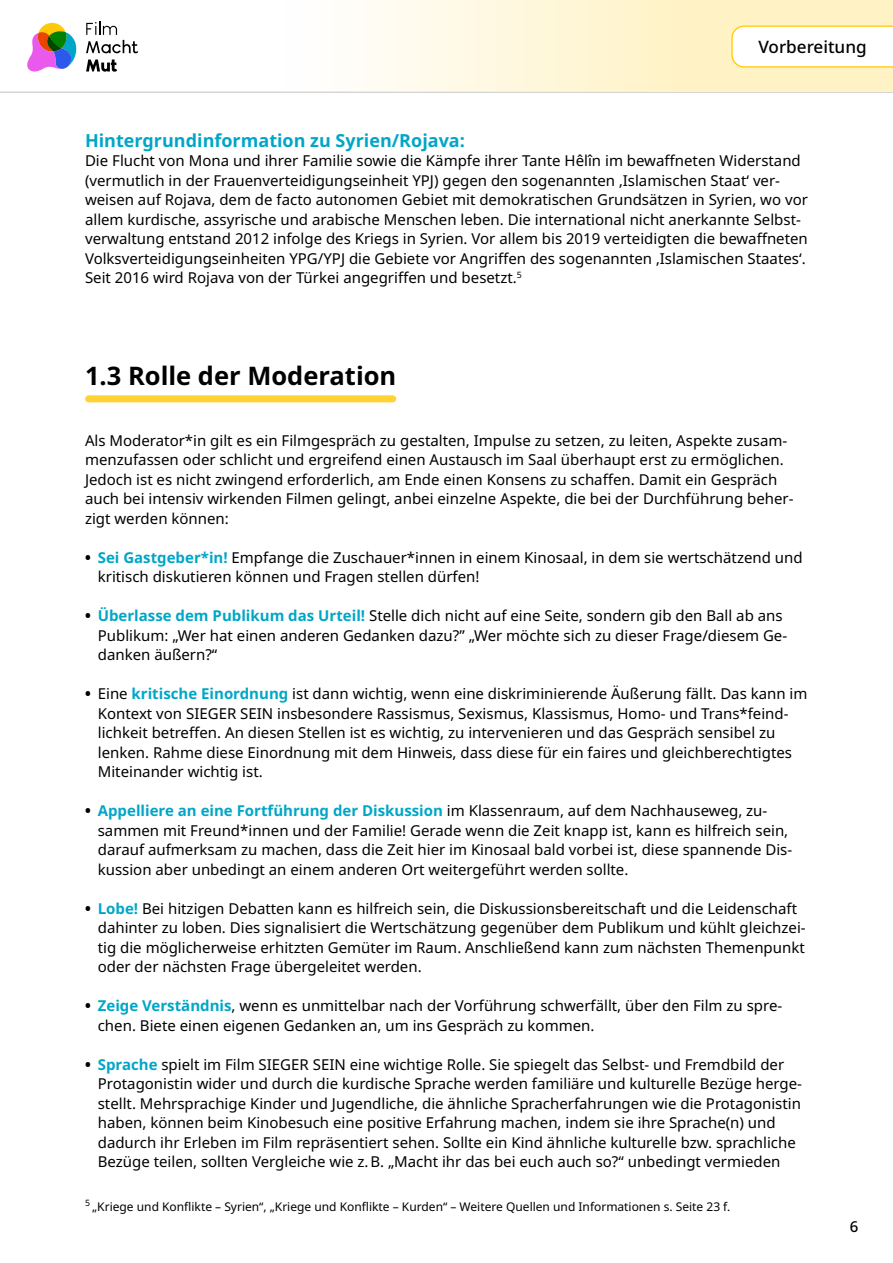
<style>
.page{position:relative;width:893px;height:1263px;background:#fff}
.page>*{position:absolute;margin:0;border:0;box-sizing:border-box;transform-origin:0 0}
.t1{font:700 25.5px "Noto Sans";color:#000}
.t2{font:700 18px "Noto Sans";color:#00a6c7}
.t3{font:500 17.1px "Noto Sans";color:#000}
.t4{font:15px/19.5px "Noto Sans";color:#000}
.t5{font:500 15px "Noto Sans";color:#000}
.t6{font:12px "Noto Sans";color:#000}
.s1{font-weight:800}
.s2{font-weight:700;color:#00a6c7}
</style>
<div class="page">
<svg style="left:86px;top:22px;width:52px;height:31px"></svg>
<svg style="left:86px;top:60px;width:31px;height:12px"></svg>
<div style="left:38px;top:23px;width:28px;height:29px;background:#ffc906;border-radius:50%"></div>
<svg style="left:27px;top:30px;width:50px;height:42px"></svg>
<hr style="left:0;top:92px;width:893px;height:1px;background:#c2c2c2">
<div style="left:285px;top:0;width:608px;height:91px;background:linear-gradient(to right,#fffdf9,#fff0b9)"></div>
<svg style="left:731px;top:25px;width:162px;height:43px"></svg>
<div style="left:89px;top:395px;width:304px;height:7px;background:#ffd332"></div>
<p class="t3" style="left:758px;top:34px;width:110px">Vorbereitung</p>
<p class="t2" style="left:85px;top:128px;width:381px">Hintergrundinformation zu Syrien/Rojava:</p>
<p class="t4" style="left:85px;top:151px;width:724px">Die Flucht von Mona und ihrer Familie sowie die Kämpfe ihrer Tante Hêlîn im bewaffneten Widerstand (vermutlich in der Frauenverteidigungseinheit YPJ) gegen den sogenannten ‚Islamischen Staat‘ ver&shy;weisen auf Rojava, dem de facto autonomen Gebiet mit demokratischen Grundsätzen in Syrien, wo vor allem kurdische, assyrische und arabische Menschen leben. Die international nicht anerkannte Selbst&shy;verwaltung entstand 2012 infolge des Kriegs in Syrien. Vor allem bis 2019 verteidigten die bewaffneten Volksverteidigungseinheiten YPG/YPJ die Gebiete vor Angriffen des sogenannten ‚Islamischen Staates‘.<br>Seit 2016 wird Rojava von der Türkei angegriffen und besetzt.<sup>5</sup></p>
<h1 class="t1" style="left:85px;top:358px;width:313px">1.3 Rolle der Moderation</h1>
<p class="t4" style="left:85px;top:431px;width:710px">Als Moderator*in gilt es ein Filmgespräch zu gestalten, Impulse zu setzen, zu leiten, Aspekte zusam&shy;menzufassen oder schlicht und ergreifend einen Austausch im Saal überhaupt erst zu ermöglichen.<br>Jedoch ist es nicht zwingend erforderlich, am Ende einen Konsens zu schaffen. Damit ein Gespräch auch bei intensiv wirkenden Filmen gelingt, anbei einzelne Aspekte, die bei der Durchführung beher&shy;zigt werden können:</p>
<p class="t4" style="left:98px;top:548px;width:706px;text-indent:-13px"><span class="s1">•</span> <span class="s2">Sei Gastgeber*in!</span> Empfange die Zuschauer*innen in einem Kinosaal, in dem sie wertschätzend und kritisch diskutieren können und Fragen stellen dürfen!</p>
<p class="t4" style="left:98px;top:606px;width:691px;text-indent:-13px"><span class="s1">•</span> <span class="s2">Überlasse dem Publikum das Urteil!</span> Stelle dich nicht auf eine Seite, sondern gib den Ball ab ans<br>Publikum: „Wer hat einen anderen Gedanken dazu?” „Wer möchte sich zu dieser Frage/diesem Ge&shy;danken äußern?“</p>
<p class="t4" style="left:98px;top:684px;width:711px;text-indent:-13px"><span class="s1">•</span> Eine <span class="s2">kritische Einordnung</span> ist dann wichtig, wenn eine diskriminierende Äußerung fällt. Das kann im Kontext von SIEGER SEIN insbesondere Rassismus, Sexismus, Klassismus, Homo- und Trans*feind&shy;lichkeit betreffen. An diesen Stellen ist es wichtig, zu intervenieren und das Gespräch sensibel zu lenken. Rahme diese Einordnung mit dem Hinweis, dass diese für ein faires und gleichberechtigtes Miteinander wichtig ist.</p>
<p class="t4" style="left:98px;top:801px;width:696px;text-indent:-13px"><span class="s1">•</span> <span class="s2">Appelliere an eine Fortführung der Diskussion</span> im Klassenraum, auf dem Nachhauseweg, zu&shy;sammen mit Freund*innen und der Familie! Gerade wenn die Zeit knapp ist, kann es hilfreich sein, darauf aufmerksam zu machen, dass die Zeit hier im Kinosaal bald vorbei ist, diese spannende Dis&shy;kussion aber unbedingt an einem anderen Ort weitergeführt werden sollte.</p>
<p class="t4" style="left:98px;top:899px;width:709px;text-indent:-13px"><span class="s1">•</span> <span class="s2">Lobe!</span> Bei hitzigen Debatten kann es hilfreich sein, die Diskussionsbereitschaft und die Leidenschaft dahinter zu loben. Dies signalisiert die Wertschätzung gegenüber dem Publikum und kühlt gleichzei&shy;tig die möglicherweise erhitzten Gemüter im Raum. Anschließend kann zum nächsten Themenpunkt oder der nächsten Frage übergeleitet werden.</p>
<p class="t4" style="left:98px;top:996px;width:686px;text-indent:-13px"><span class="s1">•</span> <span class="s2">Zeige Verständnis</span>, wenn es unmittelbar nach der Vorführung schwerfällt, über den Film zu spre&shy;chen. Biete einen eigenen Gedanken an, um ins Gespräch zu kommen.</p>
<p class="t4" style="left:98px;top:1055px;width:706px;text-indent:-13px"><span class="s1">•</span> <span class="s2">Sprache</span> spielt im Film SIEGER SEIN eine wichtige Rolle. Sie spiegelt das Selbst- und Fremdbild der Protagonistin wider und durch die kurdische Sprache werden familiäre und kulturelle Bezüge herge&shy;stellt. Mehrsprachige Kinder und Jugendliche, die ähnliche Spracherfahrungen wie die Protagonistin haben, können beim Kinobesuch eine positive Erfahrung machen, indem sie ihre Sprache(n) und dadurch ihr Erleben im Film repräsentiert sehen. Sollte ein Kind ähnliche kulturelle bzw. sprachliche Bezüge teilen, sollten Vergleiche wie z.B. „Macht ihr das bei euch auch so?“ unbedingt vermieden</p>
<p class="t6" style="left:85px;top:1198px;width:647px"><sup>5</sup> „Kriege und Konflikte – Syrien“, „Kriege und Konflikte – Kurden“ – Weitere Quellen und Informationen s. Seite 23 f.</p>
<p class="t5" style="left:850px;top:1216px;width:10px">6</p>
</div>
